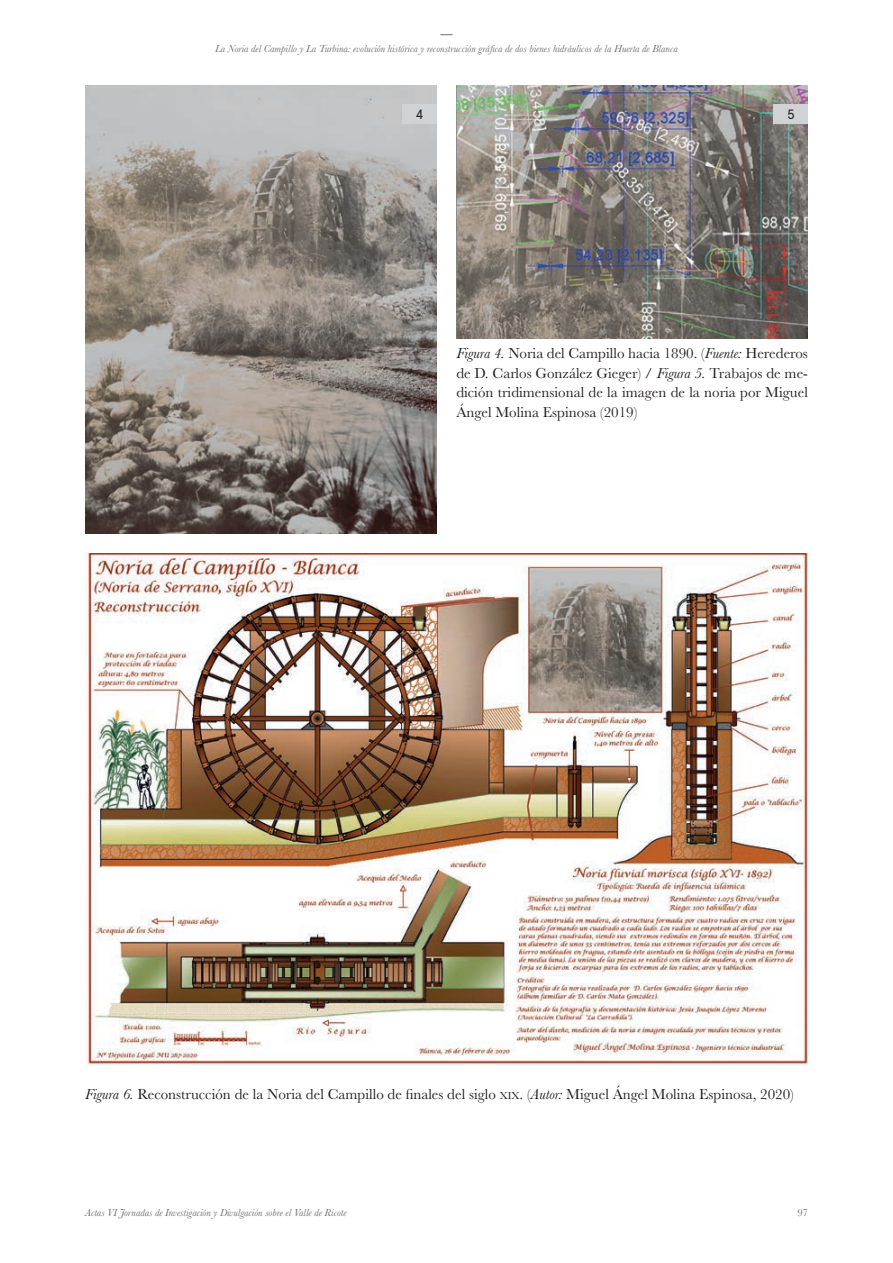
<style>
.page{position:relative;width:893px;height:1263px;background:#fff}
.page>*{position:absolute;margin:0;border:0;box-sizing:border-box;transform-origin:0 0}
.t1{font:15px/19.5px "Baskerville";color:#231f20;text-align:justify}
.t2{font:13.5px "Apercu";color:#231f20}
.t3{font:italic 10.5px "Baskerville";color:#6c6d70}
.t4{font:10.5px "Baskerville";color:#6c6d70}
.s1{font-style:italic}
.s2{font-size:10.5px}
</style>
<div class="page">
<svg style="left:440px;top:34px;width:12px;height:1px"></svg>
<img style="left:85px;top:85px;width:352px;height:449px">
<img style="left:85px;top:553px;width:723px;height:513px">
<img style="left:456px;top:85px;width:352px;height:254px">
<div style="left:403px;top:105px;width:34px;height:19px;background:#d1d2d4"></div>
<div style="left:774px;top:105px;width:34px;height:19px;background:#d1d2d4"></div>
<p class="t3" style="left:215px;top:43px;width:464px">La Noria del Campillo y La Turbina: evolución histórica y reconstrucción gráfica de dos bienes hidráulicos de la Huerta de Blanca</p>
<p class="t2" style="left:416px;top:106px;width:10px">4</p>
<p class="t2" style="left:787px;top:106px;width:9px">5</p>
<p class="t1" style="left:456px;top:343px;width:353px"><span class="s1">Figura 4.</span> Noria del Campillo hacia 1890. (<span class="s1">Fuente:</span> Herederos de D. Carlos González Gieger) / <span class="s1">Figura 5.</span> Trabajos de me&shy;dición tridimensional de la imagen de la noria por Miguel Ángel Molina Espinosa (2019)</p>
<p class="t1" style="left:85px;top:1084px;width:710px"><span class="s1">Figura 6.</span> Reconstrucción de la Noria del Campillo de finales del siglo <span class="s2">xix</span>. (<span class="s1">Autor:</span> Miguel Ángel Molina Espinosa, 2020)</p>
<p class="t3" style="left:85px;top:1207px;width:263px">Actas VI Jornadas de Investigación y Divulgación sobre el Valle de Ricote</p>
<p class="t4" style="left:797px;top:1207px;width:12px">97</p>
</div>
